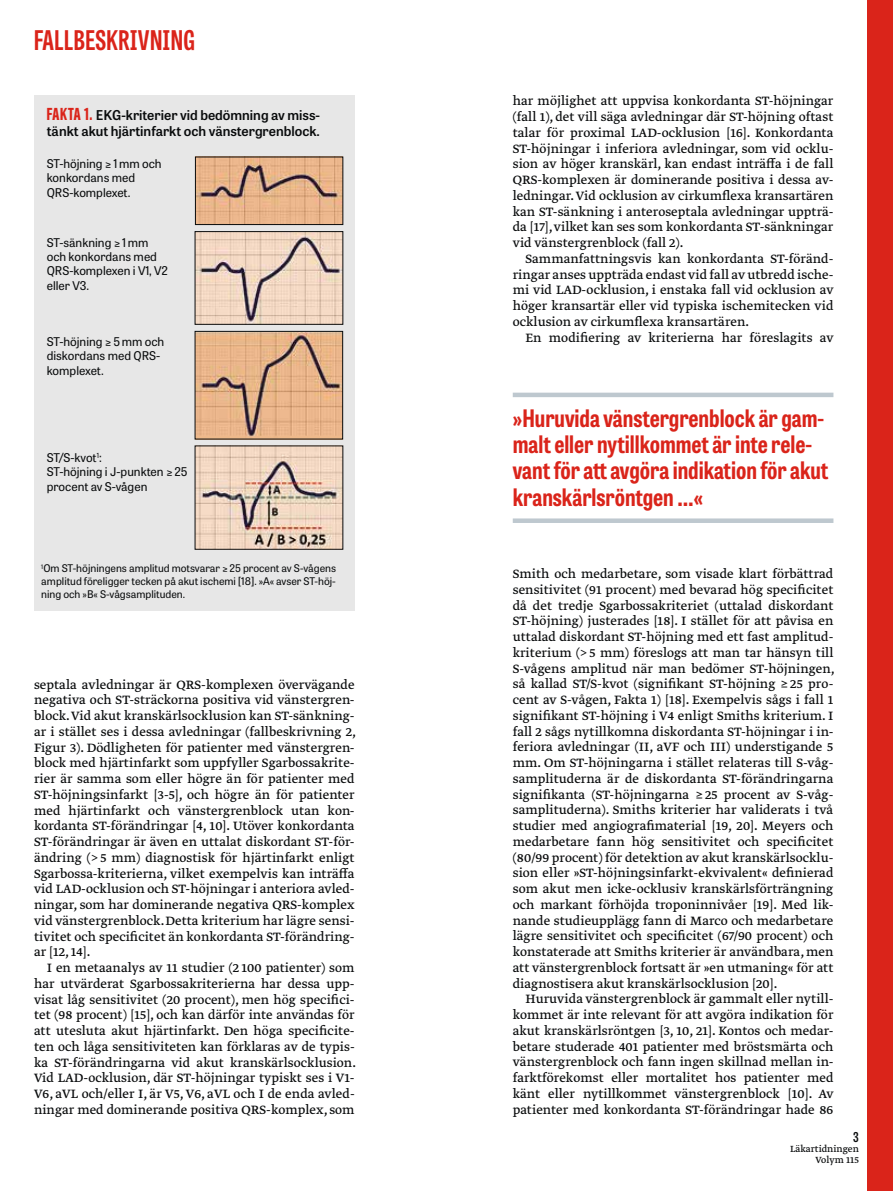
<style>
.page{position:relative;width:893px;height:1191px;background:#fff}
.page>*{position:absolute;margin:0;border:0;box-sizing:border-box;transform-origin:0 0}
.t1{font:700 27px "Tablet Gothic Compressed";letter-spacing:.02em;color:#da241a}
.t2{font:700 24px/26.2px "Tablet Gothic Condensed";color:#da241a}
.t3{font:14.25px/15.8px "Greta Text Pro Regular Min";color:#090b0c;text-align:justify}
.t4{font:600 13.5px/16.5px "Tablet Gothic";color:#090b0c}
.t5{font:600 13.5px "Tablet Gothic Condensed";color:#090b0c}
.t6{font:12px/14.4px "Tablet Gothic";color:#090b0c}
.t7{font:10.5px/12.8px "Tablet Gothic";color:#090b0c;text-align:justify}
.t8{font:10.5px/10.5px "Greta Text Pro";color:#090b0c;text-align:right}
.s1{font-family:"Tablet Gothic Compressed";font-weight:800;font-size:16.5px;color:#da241a}
</style>
<div class="page">
<div style="left:867px;top:0;width:26px;height:1191px;background:#da241a"></div>
<div style="left:34px;top:95px;width:321px;height:515px;background:#e7e7e7"></div>
<img style="left:197px;top:159px;width:144px;height:64px">
<div style="left:195px;top:157px;width:148px;height:68px;border:1px solid #090b0c"></div>
<img style="left:197px;top:233px;width:144px;height:89px">
<div style="left:195px;top:231px;width:148px;height:93px;border:1px solid #090b0c"></div>
<img style="left:197px;top:333px;width:144px;height:104px">
<div style="left:195px;top:331px;width:148px;height:108px;border:1px solid #090b0c"></div>
<img style="left:197px;top:448px;width:144px;height:99px">
<hr style="left:513px;top:393px;width:320px;height:4px;background:#bec8cf">
<div style="left:513px;top:518px;width:320px;height:5px;background:#bec8cf"></div>
<h1 class="t1" style="left:34px;top:22px;width:162px">FALLBESKRIVNING</h1>
<p class="t4" style="left:47px;top:106px;width:275px"><span class="s1">FAKTA 1.</span> EKG-kriterier vid bedömning av miss&shy;tänkt akut hjärtinfarkt och vänstergrenblock.</p>
<p class="t6" style="left:47px;top:156px;width:116px">ST-höjning ≥ 1 mm och konkordans med<br>QRS-komplexet.</p>
<p class="t6" style="left:47px;top:235px;width:123px">ST-sänkning ≥ 1 mm och konkordans med<br>QRS-komplexen i V1, V2 eller V3.</p>
<p class="t6" style="left:47px;top:334px;width:119px">ST-höjning ≥ 5 mm och diskordans med QRS&shy;komplexet.</p>
<p class="t6" style="left:47px;top:450px;width:142px">ST/S-kvot<sup>1</sup>:<br>ST-höjning i J-punkten ≥ 25 procent av S-vågen</p>
<p class="t7" style="left:41px;top:562px;width:296px"><sup>1</sup>Om ST-höjningens amplitud motsvarar ≥ 25 procent av S-vågens amplitud föreligger tecken på akut ischemi [18]. »A« avser ST-höj&shy;ning och »B« S-vågsamplituden.</p>
<p class="t3" style="left:34px;top:677px;width:324px">septala avledningar är QRS-komplexen övervägande negativa och ST-sträckorna positiva vid vänstergren&shy;block. Vid akut kranskärlsocklusion kan ST-sänkning&shy;ar i stället ses i dessa avledningar (fallbeskrivning 2, Figur 3). Dödligheten för patienter med vänstergren&shy;block med hjärtinfarkt som uppfyller Sgarbossakrite&shy;rier är samma som eller högre än för patienter med ST-höjningsinfarkt [3-5], och högre än för patienter med hjärtinfarkt och vänstergrenblock utan kon&shy;kordanta ST-förändringar [4, 10]. Utöver konkordanta ST-förändringar är även en uttalat diskordant ST-för&shy;ändring (&gt; 5 mm) diagnostisk för hjärtinfarkt enligt Sgarbossa-kriterierna, vilket exempelvis kan inträffa vid LAD-ocklusion och ST-höjningar i anteriora avled&shy;ningar, som har dominerande negativa QRS-komplex vid vänstergrenblock. Detta kriterium har lägre sensi&shy;tivitet och specificitet än konkordanta ST-förändring&shy;ar [12, 14].</p>
<p class="t3" style="left:34px;top:960px;width:324px;text-align:left;text-indent:13px">I en metaanalys av 11 studier (2 100 patienter) som har utvärderat Sgarbossakriterierna har dessa upp&shy;visat låg sensitivitet (20 procent), men hög specifici&shy;tet (98 procent) [15], och kan därför inte användas för att utesluta akut hjärtinfarkt. Den höga specificite&shy;ten och låga sensitiviteten kan förklaras av de typis&shy;ka ST-förändringarna vid akut kranskärlsocklusion.<br>Vid LAD-ocklusion, där ST-höjningar typiskt ses i V1- V6, aVL och/eller I, är V5, V6, aVL och I de enda avled&shy;ningar med dominerande positiva QRS-komplex, som</p>
<p class="t3" style="left:513px;top:94px;width:322px">har möjlighet att uppvisa konkordanta ST-höjningar (fall 1), det vill säga avledningar där ST-höjning oftast talar för proximal LAD-ocklusion [16]. Konkordanta ST-höjningar i inferiora avledningar, som vid ocklu&shy;sion av höger kranskärl, kan endast inträffa i de fall QRS-komplexen är dominerande positiva i dessa av&shy;ledningar. Vid ocklusion av cirkumflexa kransartären kan ST-sänkning i anteroseptala avledningar uppträ&shy;da [17], vilket kan ses som konkordanta ST-sänkningar vid vänstergrenblock (fall 2).</p>
<p class="t3" style="left:513px;top:251px;width:322px;text-indent:13px">Sammanfattningsvis kan konkordanta ST-föränd&shy;ringar anses uppträda endast vid fall av utbredd ische&shy;mi vid LAD-ocklusion, i enstaka fall vid ocklusion av höger kransartär eller vid typiska ischemitecken vid ocklusion av cirkumflexa kransartären.</p>
<p class="t3" style="left:525px;top:330px;width:310px">En modifiering av kriterierna har föreslagits av</p>
<h2 class="t2" style="left:513px;top:404px;width:317px">»Huruvida vänstergrenblock är gam&shy;malt eller nytillkommet är inte rele&shy;vant för att avgöra indikation för akut kranskärlsröntgen …«</h2>
<p class="t3" style="left:513px;top:566px;width:324px">Smith och medarbetare, som visade klart förbättrad sensitivitet (91 procent) med bevarad hög specificitet då det tredje Sgarbossakriteriet (uttalad diskordant ST-höjning) justerades [18]. I stället för att påvisa en uttalad diskordant ST-höjning med ett fast amplitud&shy;kriterium (&gt; 5 mm) föreslogs att man tar hänsyn till S-vågens amplitud när man bedömer ST-höjningen, så kallad ST/S-kvot (signifikant ST-höjning ≥ 25 pro&shy;cent av S-vågen, Fakta 1) [18]. Exempelvis sågs i fall 1 signifikant ST-höjning i V4 enligt Smiths kriterium. I fall 2 sågs nytillkomna diskordanta ST-höjningar i in&shy;feriora avledningar (II, aVF och III) understigande 5 mm. Om ST-höjningarna i stället relateras till S-våg&shy;samplituderna är de diskordanta ST-förändringarna signifikanta (ST-höjningarna ≥ 25 procent av S-våg&shy;samplituderna). Smiths kriterier har validerats i två studier med angiografimaterial [19, 20]. Meyers och medarbetare fann hög sensitivitet och specificitet (80/99 procent) för detektion av akut kranskärlsocklu&shy;sion eller »ST-höjningsinfarkt-ekvivalent« definierad som akut men icke-ocklusiv kranskärlsförträngning och markant förhöjda troponinnivåer [19]. Med lik&shy;nande studieupplägg fann di Marco och medarbetare lägre sensitivitet och specificitet (67/90 procent) och konstaterade att Smiths kriterier är användbara, men att vänstergrenblock fortsatt är »en utmaning« för att diagnostisera akut kranskärlsocklusion [20].</p>
<p class="t3" style="left:513px;top:991px;width:322px;text-indent:13px">Huruvida vänstergrenblock är gammalt eller nytill&shy;kommet är inte relevant för att avgöra indikation för akut kranskärlsröntgen [3, 10, 21]. Kontos och medar&shy;betare studerade 401 patienter med bröstsmärta och vänstergrenblock och fann ingen skillnad mellan in&shy;farktförekomst eller mortalitet hos patienter med känt eller nytillkommet vänstergrenblock [10]. Av patienter med konkordanta ST-förändringar hade 86</p>
<p class="t5" style="left:853px;top:1127px;width:7px">3</p>
<p class="t8" style="left:790px;top:1144px;width:70px">Läkartidningen<br>Volym 115</p>
</div>
